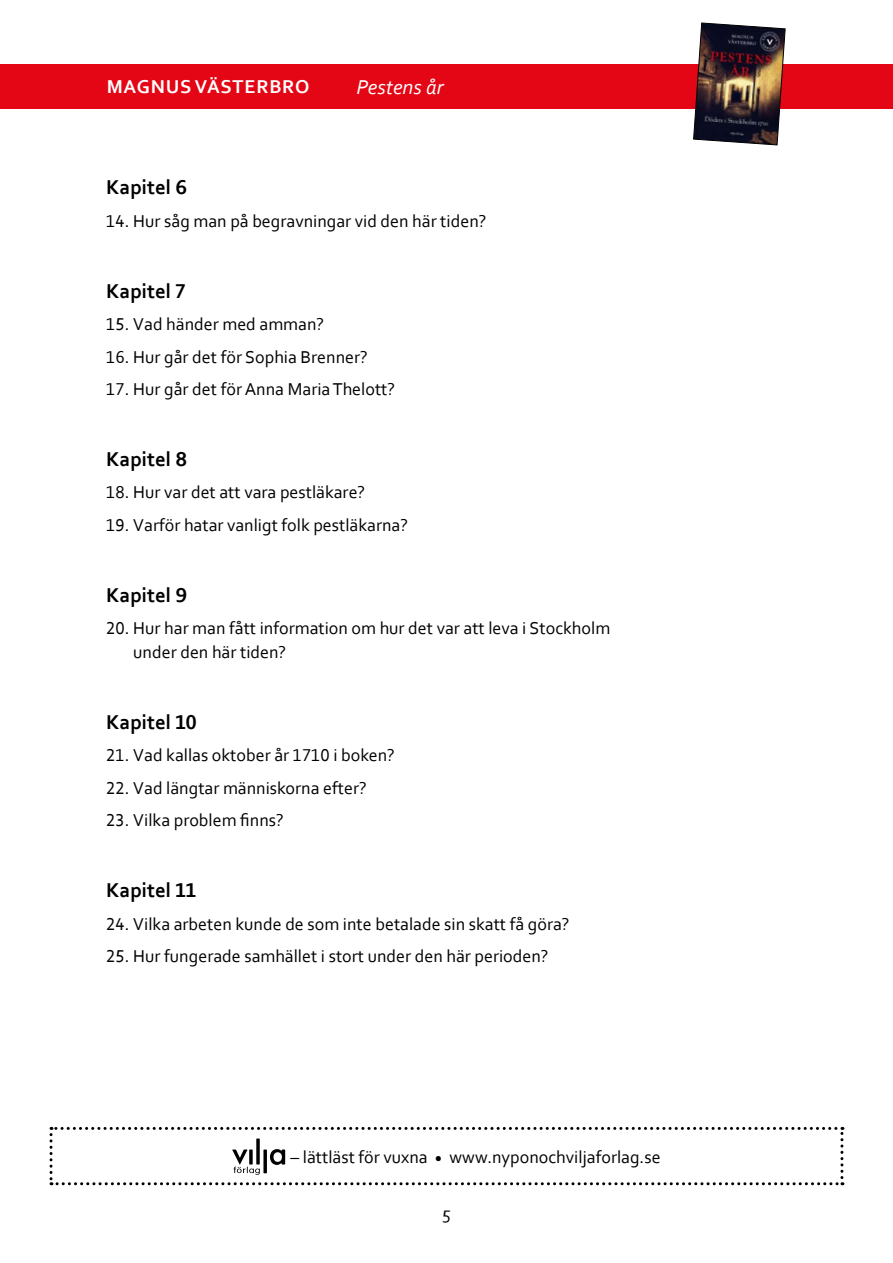
<style>
.page{position:relative;width:893px;height:1263px;background:#fff}
.page>*{position:absolute;margin:0;border:0;box-sizing:border-box;transform-origin:0 0}
.t1{font:700 21px "Corbel";color:#000}
.t2{font:italic 21px "Corbel";color:#fff}
.t3{font:700 19.5px "Corbel";letter-spacing:.04em;color:#fff}
.t4{font:18px/24px "Corbel";color:#000}
</style>
<div class="page">
<div style="left:0;top:64px;width:893px;height:44px;background:#e40614"></div>
<img style="left:693px;top:23px;width:92px;height:122px">
<svg style="left:50px;top:1127px;width:793px;height:58px"></svg>
<p class="t3" style="left:107px;top:75px;width:204px">MAGNUS VÄSTERBRO</p>
<p class="t2" style="left:356px;top:74px;width:88px">Pestens år</p>
<p class="t1" style="left:106px;top:174px;width:82px">Kapitel 6</p>
<p class="t4" style="left:106px;top:208px;width:382px">14. Hur såg man på begravningar vid den här tiden?</p>
<p class="t1" style="left:106px;top:277px;width:81px">Kapitel 7</p>
<p class="t4" style="left:106px;top:312px;width:219px">15. Vad händer med amman?</p>
<p class="t4" style="left:106px;top:344px;width:263px">16. Hur går det för Sophia Brenner?</p>
<p class="t4" style="left:106px;top:377px;width:290px">17. Hur går det för Anna Maria Thelott?</p>
<p class="t1" style="left:106px;top:446px;width:82px">Kapitel 8</p>
<p class="t4" style="left:106px;top:480px;width:260px">18. Hur var det att vara pestläkare?</p>
<p class="t4" style="left:106px;top:512px;width:303px">19. Varför hatar vanligt folk pestläkarna?</p>
<p class="t1" style="left:106px;top:582px;width:82px">Kapitel 9</p>
<p class="t4" style="left:133px;top:616px;width:478px;text-indent:-27px">20. Hur har man fått information om hur det var att leva i Stockholm under den här tiden?</p>
<p class="t1" style="left:106px;top:709px;width:92px">Kapitel 10</p>
<p class="t4" style="left:106px;top:743px;width:290px">21. Vad kallas oktober år 1710 i boken?</p>
<p class="t4" style="left:106px;top:775px;width:262px">22. Vad längtar människorna efter?</p>
<p class="t4" style="left:106px;top:808px;width:179px">23. Vilka problem finns?</p>
<p class="t1" style="left:106px;top:877px;width:92px">Kapitel 11</p>
<p class="t4" style="left:106px;top:911px;width:465px">24. Vilka arbeten kunde de som inte betalade sin skatt få göra?</p>
<p class="t4" style="left:106px;top:944px;width:444px">25. Hur fungerade samhället i stort under den här perioden?</p>
<p class="t4" style="left:291px;top:1144px;width:372px">– lättläst för vuxna <sub>•</sub> www.nyponochviljaforlag.se</p>
<p class="t4" style="left:442px;top:1200px;width:10px">5</p>
</div>
